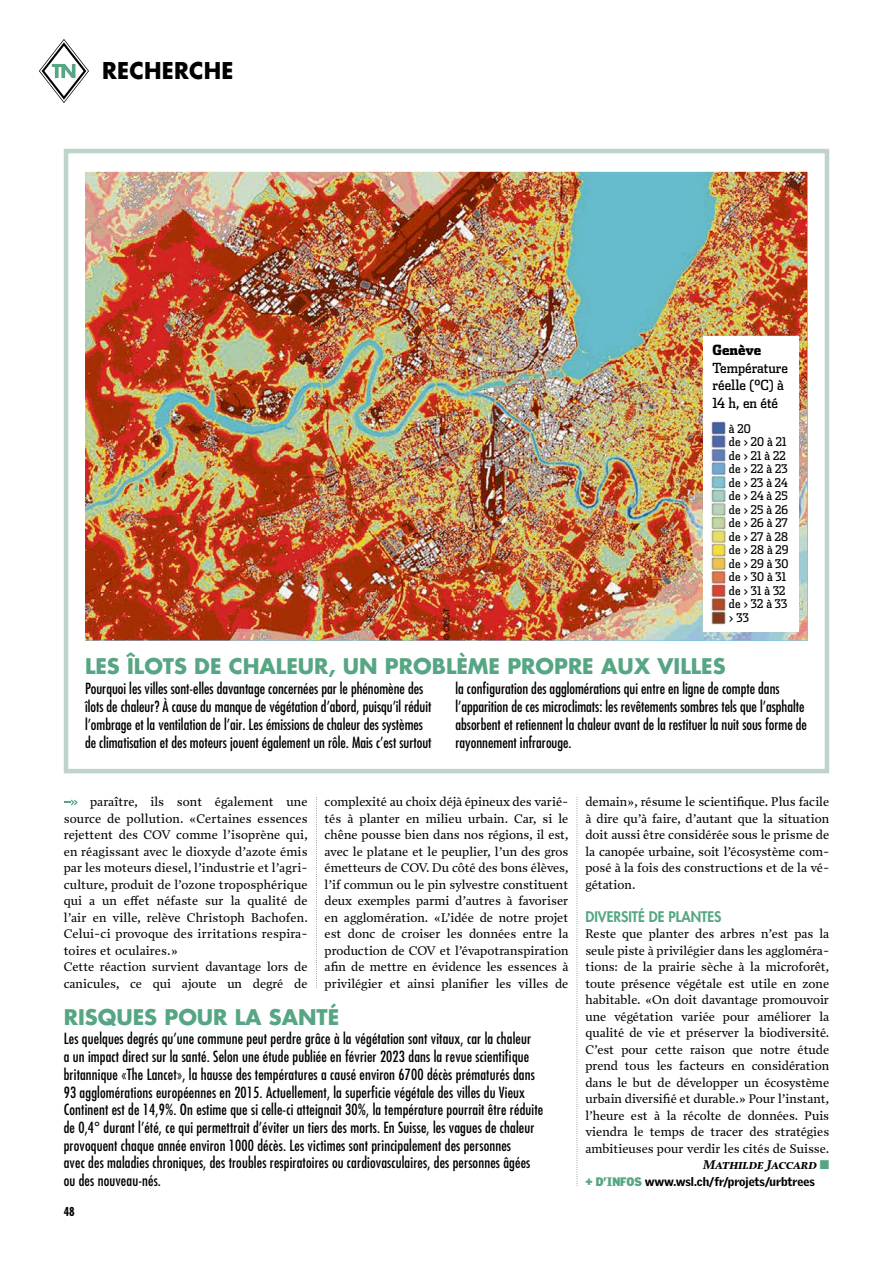
<style>
.page{position:relative;width:893px;height:1263px;background:#fff}
.page>*{position:absolute;margin:0;border:0;box-sizing:border-box;transform-origin:0 0}
.t1{font:700 22.5px "Futura Std";letter-spacing:.01em;color:#000}
.t2{font:700 21px "Futura Std";color:#56a683}
.t3{font:condensed 15px/17.7px "Futura Std";letter-spacing:.01em;color:#000}
.t4{font:800 14.25px "Futura Std";color:#56a683}
.t5{font:13.95px/17.5px "Dispatch Cond";color:#000}
.t6{font:900 13.95px "Dispatch Cond";color:#000}
.t7{font:12.75px/16.5px "Prensa";color:#000;text-align:justify}
.t8{font:12.75px "Prensa Bold Italic SC";color:#000}
.t9{font:12px/13.5px "Dispatch Cond";color:#000}
.t10{font:900 12px "Griffith Gothic";color:#000}
.t11{font:700 condensed 12px "Futura Std";color:#000;scale:.94 1}
.t12{font:7.5px "Futura Std";color:#000}
.s1{color:#56a683}
</style>
<div class="page">
<svg style="left:39px;top:39px;width:50px;height:64px"></svg>
<svg style="left:577px;top:797px;width:1px;height:389px"></svg>
<svg style="left:316px;top:797px;width:1px;height:191px"></svg>
<svg style="left:64px;top:149px;width:765px;height:624px"></svg>
<img style="left:85px;top:172px;width:722px;height:468px">
<svg style="left:64px;top:799px;width:13px;height:6px"></svg>
<div style="left:703px;top:336px;width:96px;height:296px;background:#fff"></div>
<img style="left:709px;top:421px;width:18px;height:205px">
<h1 class="t1" style="left:102px;top:56px;width:133px">RECHERCHE</h1>
<p class="t12" style="left:442px;top:640px;width:34px;rotate:-90deg">© CRÉDIT</p>
<p class="t6" style="left:713px;top:341px;width:50px">Genève</p>
<p class="t5" style="left:713px;top:359px;width:77px">Température réelle (°C) à<br>14 h, en été</p>
<p class="t9" style="left:729px;top:421px;width:61px">à 20<br>de &gt; 20 à 21 de &gt; 21 à 22 de &gt; 22 à 23 de &gt; 23 à 24 de &gt; 24 à 25 de &gt; 25 à 26 de &gt; 26 à 27 de &gt; 27 à 28 de &gt; 28 à 29 de &gt; 29 à 30 de &gt; 30 à 31 de &gt; 31 à 32 de &gt; 32 à 33 &gt; 33</p>
<h2 class="t2" style="left:85px;top:652px;width:642px">LES ÎLOTS DE CHALEUR, UN PROBLÈME PROPRE AUX VILLES</h2>
<p class="t3" style="left:85px;top:679px;width:348px">Pourquoi les villes sont-elles davantage concernées par le phénomène des îlots de chaleur? À cause du manque de végétation d’abord, puisqu’il réduit l’ombrage et la ventilation de l’air. Les émissions de chaleur des systèmes de climatisation et des moteurs jouent également un rôle. Mais c’est surtout</p>
<p class="t3" style="left:455px;top:679px;width:353px">la configuration des agglomérations qui entre en ligne de compte dans l’apparition de ces microclimats: les revêtements sombres tels que l’asphalte absorbent et retiennent la chaleur avant de la restituer la nuit sous forme de rayonnement infrarouge.</p>
<p class="t7" style="left:64px;top:794px;width:246px;text-align:left;text-indent:26px">paraître, ils sont également une source de pollution. «Certaines essences rejettent des COV comme l’isoprène qui, en réagissant avec le dioxyde d’azote émis par les moteurs diesel, l’industrie et l’agri&shy;culture, produit de l’ozone troposphérique qui a un effet néfaste sur la qualité de l’air en ville, relève Christoph Bachofen.<br>Celui-ci provoque des irritations respira&shy;toires et oculaires.»<br>Cette réaction survient davantage lors de canicules, ce qui ajoute un degré de</p>
<p class="t7" style="left:325px;top:794px;width:246px">complexité au choix déjà épineux des varié&shy;tés à planter en milieu urbain. Car, si le chêne pousse bien dans nos régions, il est, avec le platane et le peuplier, l’un des gros émetteurs de COV. Du côté des bons élèves, l’if commun ou le pin sylvestre constituent deux exemples parmi d’autres à favoriser en agglomération. «L’idée de notre projet est donc de croiser les données entre la production de COV et l’évapotranspiration afin de mettre en évidence les essences à privilégier et ainsi planifier les villes de</p>
<p class="t7" style="left:585px;top:794px;width:245px">demain», résume le scientifique. Plus facile à dire qu’à faire, d’autant que la situation doit aussi être considérée sous le prisme de la canopée urbaine, soit l’écosystème com&shy;posé à la fois des constructions et de la vé&shy;gétation.</p>
<p class="t4" style="left:585px;top:907px;width:138px">DIVERSITÉ DE PLANTES</p>
<p class="t7" style="left:585px;top:926px;width:246px">Reste que planter des arbres n’est pas la seule piste à privilégier dans les aggloméra&shy;tions: de la prairie sèche à la microforêt, toute présence végétale est utile en zone habitable. «On doit davantage promouvoir une végétation variée pour améliorer la qualité de vie et préserver la biodiversité.<br>C’est pour cette raison que notre étude prend tous les facteurs en considération dans le but de développer un écosystème urbain diversifié et durable.» Pour l’instant, l’heure est à la récolte de données. Puis viendra le temps de tracer des stratégies ambitieuses pour verdir les cités de Suisse.</p>
<p class="t8" style="left:703px;top:1157px;width:128px">Mathilde Jaccard <span class="s1">■</span></p>
<p class="t10" style="left:585px;top:1175px;width:231px"><span class="s1">+ D’INFOS</span> www.wsl.ch/fr/projets/urbtrees</p>
<h2 class="t2" style="left:64px;top:1003px;width:277px">RISQUES POUR LA SANTÉ</h2>
<p class="t3" style="left:64px;top:1030px;width:481px">Les quelques degrés qu’une commune peut perdre grâce à la végétation sont vitaux, car la chaleur<br>a un impact direct sur la santé. Selon une étude publiée en février 2023 dans la revue scientifique britannique «The Lancet», la hausse des températures a causé environ 6700 décès prématurés dans 93 agglomérations européennes en 2015. Actuellement, la superficie végétale des villes du Vieux Continent est de 14,9%. On estime que si celle-ci atteignait 30%, la température pourrait être réduite de 0,4° durant l’été, ce qui permettrait d’éviter un tiers des morts. En Suisse, les vagues de chaleur provoquent chaque année environ 1000 décès. Les victimes sont principalement des personnes<br>avec des maladies chroniques, des troubles respiratoires ou cardiovasculaires, des personnes âgées ou des nouveau-nés.</p>
<p class="t11" style="left:64px;top:1204px;width:13px">48</p>
</div>
